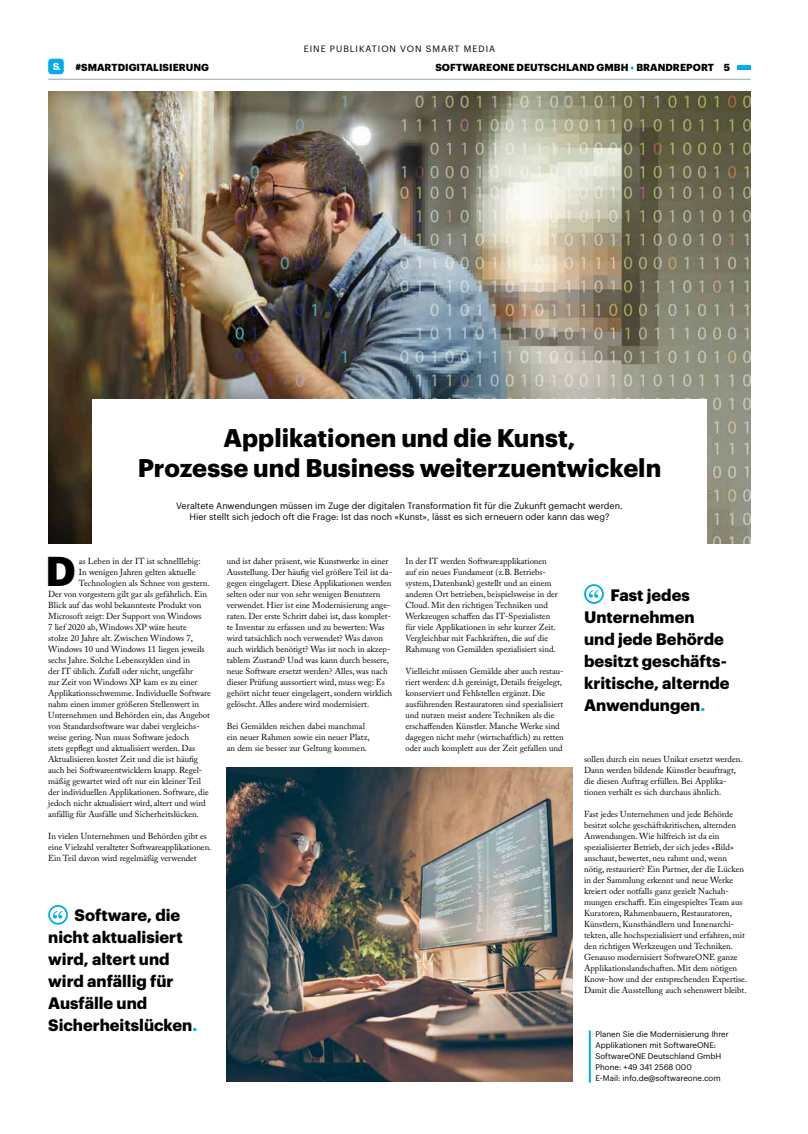
<style>
.page{position:relative;width:808px;height:1134px;background:#fff}
.page>*{position:absolute;margin:0;border:0;box-sizing:border-box;transform-origin:0 0}
.t1{font:700 40.8px "Graphik";color:#000}
.t2{font:700 25px/30px "Graphik";color:#000;text-align:center}
.t3{font:700 16.3px/22px "Graphik";color:#000}
.t4{font:700 10px "Graphik";letter-spacing:.005em;color:#000}
.t5{font:9px/10.8px "Graphik";color:#000;text-align:center}
.t6{font:9px "Graphik";letter-spacing:.105em;color:#000}
.t7{font:8.7px/11px "Adobe Caslon Pro";color:#000}
.t8{font:8px/11px "Graphik";color:#000}
.s1{color:#00aeef}
</style>
<div class="page">
<hr style="left:48px;top:79px;width:703px;height:1px;background:#95a9b4">
<svg style="left:48px;top:59px;width:16px;height:15px"></svg>
<hr style="left:737px;top:66px;width:14px;height:4px;background:#00aeef">
<svg style="left:48px;top:905px;width:20px;height:20px"></svg>
<svg style="left:584px;top:584px;width:20px;height:20px"></svg>
<img style="left:48px;top:91px;width:703px;height:452px">
<div style="left:92px;top:399px;width:615px;height:150px;background:#fff"></div>
<hr style="left:589px;top:1030px;width:2px;height:52px;background:#00aeef">
<img style="left:227px;top:767px;width:345px;height:314px">
<p class="t6" style="left:304px;top:42px;width:193px">EINE PUBLIKATION VON SMART MEDIA</p>
<p class="t4" style="left:75px;top:59px;width:135px">#SMARTDIGITALISIERUNG</p>
<p class="t4" style="left:435px;top:59px;width:296px">SOFTWAREONE DEUTSCHLAND GMBH <span class="s1">•</span> BRANDREPORT 5</p>
<h2 class="t2" style="left:138px;top:421px;width:525px">Applikationen und die Kunst,<br>Prozesse und Business weiterzuentwickeln</h2>
<p class="t5" style="left:176px;top:500px;width:448px">Veraltete Anwendungen müssen im Zuge der digitalen Transformation fit für die Zukunft gemacht werden.<br>Hier stellt sich jedoch oft die Frage: Ist das noch «Kunst», lässt es sich erneuern oder kann das weg?</p>
<h1 class="t1" style="left:45px;top:540px;width:32px">D</h1>
<p class="t7" style="left:79px;top:556px;width:123px">as Leben in der IT ist schnelllebig:</p>
<p class="t7" style="left:79px;top:566px;width:118px">In wenigen Jahren gelten aktuelle</p>
<p class="t7" style="left:79px;top:577px;width:132px">Technologien als Schnee von gestern.</p>
<p class="t7" style="left:48px;top:588px;width:160px">Der von vorgestern gilt gar als gefährlich. Ein</p>
<p class="t7" style="left:48px;top:599px;width:155px">Blick auf das wohl bekannteste Produkt von</p>
<p class="t7" style="left:48px;top:610px;width:155px">Microsoft zeigt: Der Support von Windows</p>
<p class="t7" style="left:48px;top:621px;width:140px">7 lief 2020 ab, Windows XP wäre heute</p>
<p class="t7" style="left:48px;top:632px;width:146px">stolze 20 Jahre alt. Zwischen Windows 7,</p>
<p class="t7" style="left:48px;top:643px;width:158px">Windows 10 und Windows 11 liegen jeweils</p>
<p class="t7" style="left:48px;top:654px;width:143px">sechs Jahre. Solche Lebenszyklen sind in</p>
<p class="t7" style="left:48px;top:665px;width:146px">der IT üblich. Zufall oder nicht, ungefähr</p>
<p class="t7" style="left:48px;top:676px;width:151px">zur Zeit von Windows XP kam es zu einer</p>
<p class="t7" style="left:48px;top:687px;width:164px">Applikationsschwemme. Individuelle Software</p>
<p class="t7" style="left:48px;top:698px;width:152px">nahm einen immer größeren Stellenwert in</p>
<p class="t7" style="left:48px;top:709px;width:163px">Unternehmen und Behörden ein, das Angebot</p>
<p class="t7" style="left:48px;top:720px;width:153px">von Standardsoftware war dabei vergleichs-</p>
<p class="t7" style="left:48px;top:732px;width:143px">weise gering. Nun muss Software jedoch</p>
<p class="t7" style="left:48px;top:742px;width:149px">stets gepflegt und aktualisiert werden. Das</p>
<p class="t7" style="left:48px;top:753px;width:151px">Aktualisieren kostet Zeit und die ist häufig</p>
<p class="t7" style="left:48px;top:764px;width:156px">auch bei Softwareentwicklern knapp. Regel-</p>
<p class="t7" style="left:48px;top:776px;width:154px">mäßig gewartet wird oft nur ein kleiner Teil</p>
<p class="t7" style="left:48px;top:786px;width:162px">der individuellen Applikationen. Software, die</p>
<p class="t7" style="left:48px;top:797px;width:159px">jedoch nicht aktualisiert wird, altert und wird</p>
<p class="t7" style="left:48px;top:808px;width:152px">anfällig für Ausfälle und Sicherheitslücken.</p>
<p class="t7" style="left:48px;top:830px;width:165px">In vielen Unternehmen und Behörden gibt es eine Vielzahl veralteter Softwareapplikationen.<br>Ein Teil davon wird regelmäßig verwendet</p>
<p class="t7" style="left:227px;top:555px;width:167px">und ist daher präsent, wie Kunstwerke in einer Ausstellung. Der häufig viel größere Teil ist da&shy;gegen eingelagert. Diese Applikationen werden selten oder nur von sehr wenigen Benutzern verwendet. Hier ist eine Modernisierung ange&shy;raten. Der erste Schritt dabei ist, dass komplet&shy;te Inventar zu erfassen und zu bewerten: Was wird tatsächlich noch verwendet? Was davon auch wirklich benötigt? Was ist noch in akzep&shy;tablem Zustand? Und was kann durch bessere, neue Software ersetzt werden? Alles, was nach dieser Prüfung aussortiert wird, muss weg: Es gehört nicht teuer eingelagert, sondern wirklich gelöscht. Alles andere wird modernisiert.</p>
<p class="t7" style="left:227px;top:720px;width:144px">Bei Gemälden reichen dabei manchmal ein neuer Rahmen sowie ein neuer Platz, an dem sie besser zur Geltung kommen.</p>
<p class="t7" style="left:405px;top:555px;width:154px">In der IT werden Softwareapplikationen auf ein neues Fundament (z.B. Betriebs&shy;system, Datenbank) gestellt und an einem anderen Ort betrieben, beispielsweise in der Cloud. Mit den richtigen Techniken und Werkzeugen schaffen das IT-Spezialisten für viele Applikationen in sehr kurzer Zeit.<br>Vergleichbar mit Fachkräften, die auf die Rahmung von Gemälden spezialisiert sind.</p>
<p class="t7" style="left:405px;top:665px;width:160px">Vielleicht müssen Gemälde aber auch restau&shy;riert werden: d.h gereinigt, Details freigelegt, konserviert und Fehlstellen ergänzt. Die ausführenden Restauratoren sind spezialisiert und nutzen meist andere Techniken als die erschaffenden Künstler. Manche Werke sind dagegen nicht mehr (wirtschaftlich) zu retten oder auch komplett aus der Zeit gefallen und</p>
<h3 class="t3" style="left:48px;top:903px;width:151px;text-indent:26px">Software, die nicht aktualisiert wird, altert und wird anfällig für<br>Ausfälle und<br>Sicherheitslücken<span class="s1">.</span></h3>
<h3 class="t3" style="left:584px;top:582px;width:147px;text-indent:26px">Fast jedes<br>Unternehmen<br>und jede Behörde besitzt geschäfts&shy;kritische, alternde<br>Anwendungen<span class="s1">.</span></h3>
<p class="t7" style="left:584px;top:753px;width:160px">sollen durch ein neues Unikat ersetzt werden.<br>Dann werden bildende Künstler beauftragt, die diesen Auftrag erfüllen. Bei Applika&shy;tionen verhält es sich durchaus ähnlich.</p>
<p class="t7" style="left:584px;top:809px;width:165px">Fast jedes Unternehmen und jede Behörde besitzt solche geschäftskritischen, alternden Anwendungen. Wie hilfreich ist da ein spezialisierter Betrieb, der sich jedes «Bild» anschaut, bewertet, neu rahmt und, wenn nötig, restauriert? Ein Partner, der die Lücken in der Sammlung erkennt und neue Werke kreiert oder notfalls ganz gezielt Nachah&shy;mungen erschafft. Ein eingespieltes Team aus Kuratoren, Rahmenbauern, Restauratoren, Künstlern, Kunsthändlern und Innenarchi&shy;tekten, alle hochspezialisiert und erfahren, mit den richtigen Werkzeugen und Techniken.<br>Genauso modernisiert SoftwareONE ganze Applikationslandschaften. Mit dem nötigen Know-how und der entsprechenden Expertise.<br>Damit die Ausstellung auch sehenswert bleibt.</p>
<p class="t8" style="left:595px;top:1028px;width:135px">Planen Sie die Modernisierung Ihrer<br>Applikationen mit SoftwareONE:<br>SoftwareONE Deutschland GmbH<br>Phone: +49 341 2568 000<br>E-Mail: info.de@softwareone.com</p>
</div>
